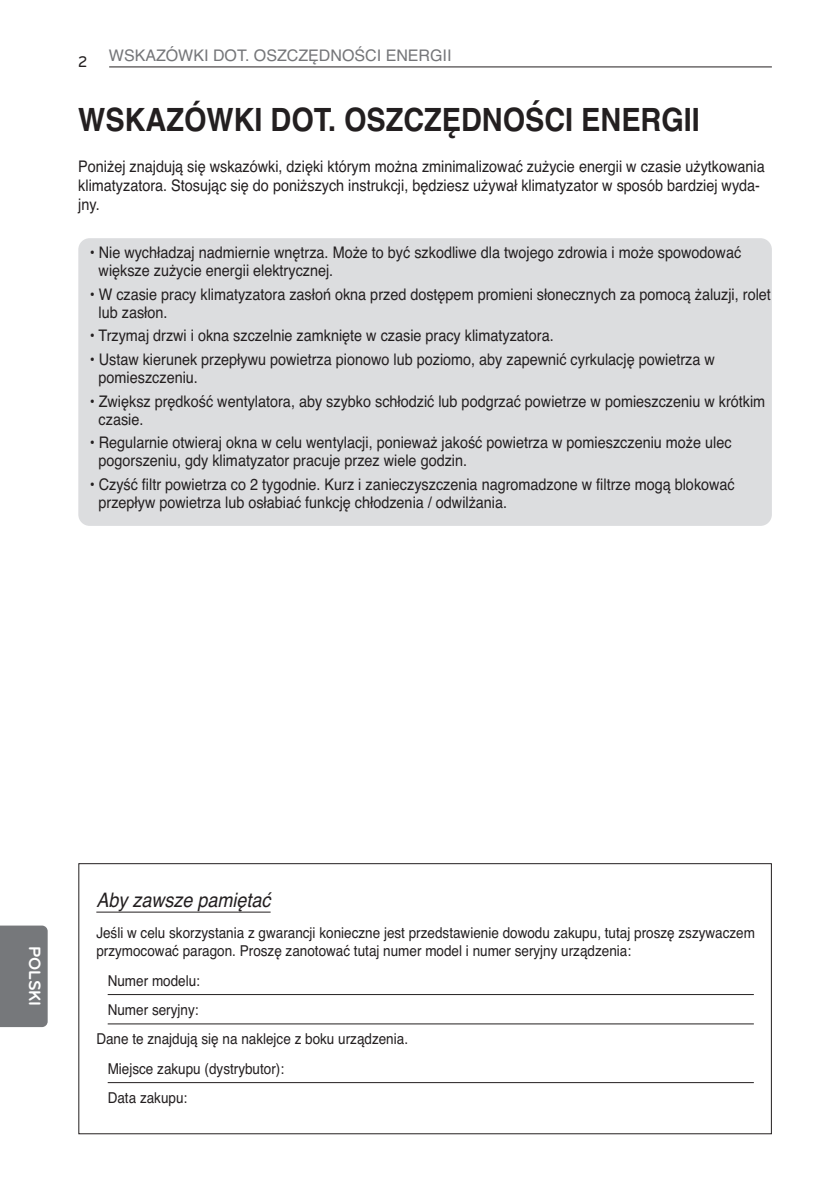
<style>
.page{position:relative;width:840px;height:1191px;background:#fff}
.page>*{position:absolute;margin:0;border:0;box-sizing:border-box;transform-origin:0 0}
.t1{font:700 32px "Helvetica";color:#231f20;scale:.9 1}
.t2{font:italic 20px "Helvetica";color:#231f20;scale:.9 1}
.t3{font:700 17px "Bryant LG";color:#fff}
.t4{font:16px/18px "Helvetica";color:#231f20;scale:.9 1}
.t5{font:16px "Helvetica";color:#757679}
.t6{font:500 16px "Bryant LG";color:#231f20;scale:.9 1}
.t7{font:15px/18px "Helvetica";color:#231f20;scale:.9 1}
</style>
<div class="page">
<hr style="left:109px;top:67px;width:662px;height:1px;background:#231f20">
<div style="left:0;top:925px;width:48px;height:102px;background:#76787b"></div>
<div style="left:78px;top:238px;width:693px;height:288px;background:#dcdddf;border-radius:11px"></div>
<div style="left:78px;top:863px;width:693px;height:271px;border:1px solid #231f20"></div>
<hr style="left:96px;top:911px;width:174px;height:1px;background:#231f20">
<hr style="left:108px;top:994px;width:645px;height:1px;background:#231f20">
<hr style="left:108px;top:1023px;width:645px;height:1px;background:#231f20">
<hr style="left:108px;top:1082px;width:645px;height:1px;background:#231f20">
<p class="t6" style="left:78px;top:52px;width:12px">2</p>
<p class="t5" style="left:109px;top:50px;width:344px">WSKAZÓWKI DOT. OSZCZĘDNOŚCI ENERGII</p>
<p class="t1" style="left:78px;top:108px;width:691px">WSKAZÓWKI DOT. OSZCZĘDNOŚCI ENERGII</p>
<p class="t4" style="left:78px;top:158px;width:763px;line-height:19.2px">Poniżej znajdują się wskazówki, dzięki którym można zminimalizować zużycie energii w czasie użytkowania klimatyzatora. Stosując się do poniższych instrukcji, będziesz używał klimatyzator w sposób bardziej wyda&shy;jny.</p>
<p class="t4" style="left:98px;top:245px;width:715px;text-indent:-9px">• Nie wychładzaj nadmiernie wnętrza. Może to być szkodliwe dla twojego zdrowia i może spowodować większe zużycie energii elektrycznej.</p>
<p class="t4" style="left:98px;top:287px;width:748px;text-indent:-9px">• W czasie pracy klimatyzatora zasłoń okna przed dostępem promieni słonecznych za pomocą żaluzji, rolet lub zasłon.</p>
<p class="t4" style="left:90px;top:328px;width:517px">• Trzymaj drzwi i okna szczelnie zamknięte w czasie pracy klimatyzatora.</p>
<p class="t4" style="left:98px;top:352px;width:685px;text-indent:-9px">• Ustaw kierunek przepływu powietrza pionowo lub poziomo, aby zapewnić cyrkulację powietrza w pomieszczeniu.</p>
<p class="t4" style="left:98px;top:394px;width:741px;text-indent:-9px">• Zwiększ prędkość wentylatora, aby szybko schłodzić lub podgrzać powietrze w pomieszczeniu w krótkim czasie.</p>
<p class="t4" style="left:98px;top:435px;width:704px;text-indent:-9px">• Regularnie otwieraj okna w celu wentylacji, ponieważ jakość powietrza w pomieszczeniu może ulec pogorszeniu, gdy klimatyzator pracuje przez wiele godzin.</p>
<p class="t4" style="left:98px;top:477px;width:708px;text-indent:-9px">• Czyść filtr powietrza co 2 tygodnie. Kurz i zanieczyszczenia nagromadzone w filtrze mogą blokować przepływ powietrza lub osłabiać funkcję chłodzenia / odwilżania.</p>
<p class="t3" style="left:40px;top:945px;width:62px;rotate:90deg">POLSKI</p>
<p class="t2" style="left:96px;top:892px;width:195px">Aby zawsze pamiętać</p>
<p class="t7" style="left:96px;top:925px;width:733px">Jeśli w celu skorzystania z gwarancji konieczne jest przedstawienie dowodu zakupu, tutaj proszę zszywaczem przymocować paragon. Proszę zanotować tutaj numer model i numer seryjny urządzenia:</p>
<p class="t7" style="left:108px;top:973px;width:104px">Numer modelu:</p>
<p class="t7" style="left:108px;top:1002px;width:102px">Numer seryjny:</p>
<p class="t7" style="left:96px;top:1031px;width:348px">Dane te znajdują się na naklejce z boku urządzenia.</p>
<p class="t7" style="left:108px;top:1061px;width:197px">Miejsce zakupu (dystrybutor):</p>
<p class="t7" style="left:108px;top:1090px;width:90px">Data zakupu:</p>
</div>
